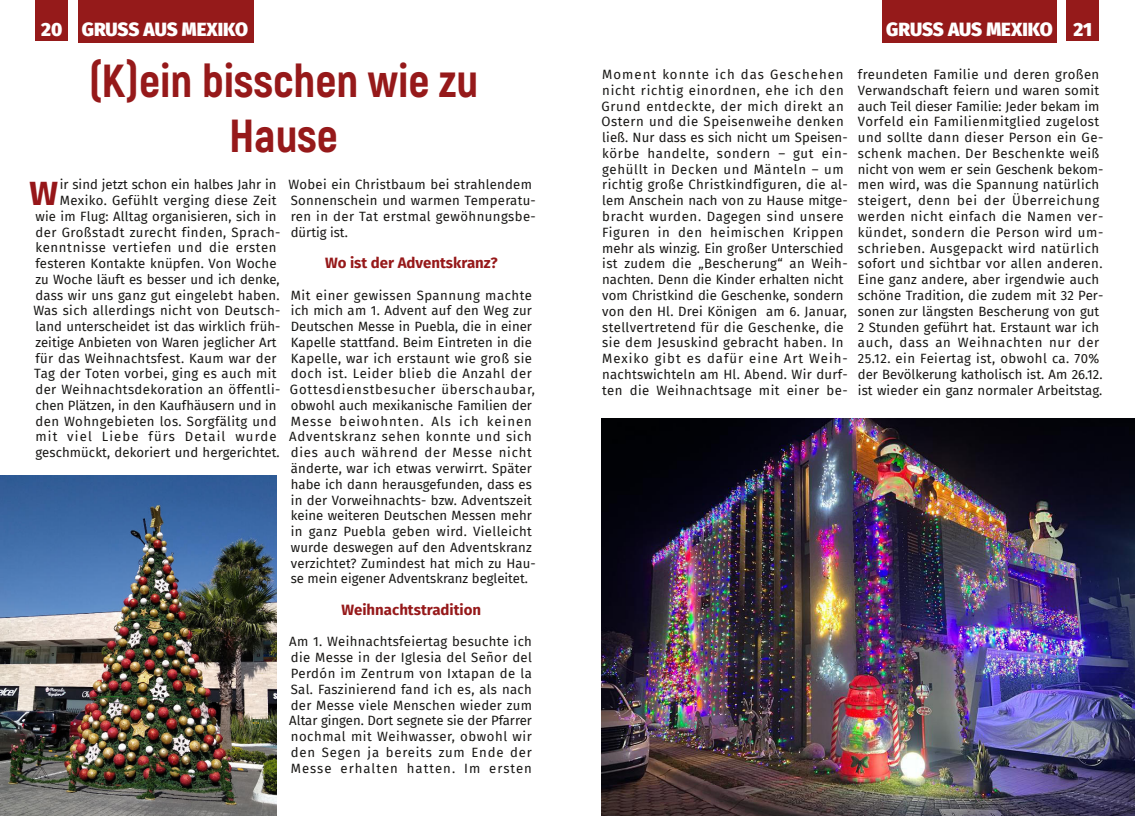
<style>
.page{position:relative;width:1135px;height:816px;background:#fff}
.page>*{position:absolute;margin:0;border:0;box-sizing:border-box;transform-origin:0 0}
.t1{font:800 46.25px/55.6px "Akrobat";color:#96191a;text-align:center}
.t2{font:700 33.75px "Fira Sans";color:#961619}
.t3{font:900 18.75px "Fira Sans";letter-spacing:-.005em;color:#fff}
.t4{font:700 15px "Fira Sans";color:#96191a}
.t5{font:13.12px/15.8px "Fira Sans";letter-spacing:.02em;color:#181715}
.t6{font:13.12px "Fira Sans";color:#181715}
.t7{font:13.12px "Fira Sans";letter-spacing:.04em;color:#181715}
.t8{font:13.12px "Fira Sans";letter-spacing:.05em;color:#181715}
.t9{font:13.12px "Fira Sans";letter-spacing:.085em;color:#181715}
</style>
<div class="page">
<div style="left:35px;top:0;width:33px;height:41px;background:#951a1a"></div>
<div style="left:78px;top:0;width:175px;height:42px;background:#951a1a"></div>
<img style="left:0;top:475px;width:276px;height:340px">
<div style="left:1065px;top:0;width:33px;height:41px;background:#951a1a"></div>
<div style="left:882px;top:0;width:174px;height:42px;background:#951a1a"></div>
<img style="left:601px;top:418px;width:533px;height:397px">
<h3 class="t3" style="left:40px;top:18px;width:209px">20 GRUSS AUS MEXIKO</h3>
<h3 class="t3" style="left:886px;top:18px;width:207px">GRUSS AUS MEXIKO 21</h3>
<h1 class="t1" style="left:88px;top:54px;width:391px">(K)ein bisschen wie zu<br>Hause</h1>
<h2 class="t2" style="left:28px;top:173px;width:30px">W</h2>
<p class="t6" style="left:59px;top:177px;width:218px">ir sind jetzt schon ein halbes Jahr in</p>
<p class="t5" style="left:59px;top:193px;width:218px">Mexiko. Gefühlt verging diese Zeit</p>
<p class="t5" style="left:34px;top:208px;width:243px">wie im Flug: Alltag organisieren, sich in</p>
<p class="t7" style="left:34px;top:224px;width:247px">der Großstadt zurecht finden, Sprach-</p>
<p class="t8" style="left:34px;top:240px;width:243px">kenntnisse vertiefen und die ersten</p>
<p class="t5" style="left:34px;top:256px;width:243px">festeren Kontakte knüpfen. Von Woche</p>
<p class="t5" style="left:34px;top:272px;width:246px">zu Woche läuft es besser und ich denke,</p>
<p class="t5" style="left:34px;top:287px;width:246px">dass wir uns ganz gut eingelebt haben.</p>
<p class="t5" style="left:32px;top:303px;width:249px">Was sich allerdings nicht von Deutsch-</p>
<p class="t5" style="left:34px;top:319px;width:247px">land unterscheidet ist das wirklich früh-</p>
<p class="t6" style="left:34px;top:335px;width:243px">zeitige Anbieten von Waren jeglicher Art</p>
<p class="t5" style="left:34px;top:350px;width:243px">für das Weihnachtsfest. Kaum war der</p>
<p class="t5" style="left:33px;top:366px;width:244px">Tag der Toten vorbei, ging es auch mit</p>
<p class="t5" style="left:34px;top:382px;width:247px">der Weihnachtsdekoration an öffentli-</p>
<p class="t6" style="left:34px;top:398px;width:243px">chen Plätzen, in den Kaufhäusern und in</p>
<p class="t5" style="left:34px;top:413px;width:243px">den Wohngebieten los. Sorgfälitg und</p>
<p class="t9" style="left:34px;top:429px;width:243px">mit viel Liebe fürs Detail wurde</p>
<p class="t5" style="left:34px;top:445px;width:246px">geschmückt, dekoriert und hergerichtet.</p>
<p class="t5" style="left:287px;top:177px;width:249px">Wobei ein Christbaum bei strahlendem<br>Sonnenschein und warmen Temperatu&shy;ren in der Tat erstmal gewöhnungsbe&shy;dürtig ist.</p>
<p class="t4" style="left:324px;top:254px;width:174px">Wo ist der Adventskranz?</p>
<p class="t5" style="left:288px;top:287px;width:248px">Mit einer gewissen Spannung machte ich mich am 1. Advent auf den Weg zur Deutschen Messe in Puebla, die in einer Kapelle stattfand. Beim Eintreten in die Kapelle, war ich erstaunt wie groß sie doch ist. Leider blieb die Anzahl der Gottesdienstbesucher überschaubar, obwohl auch mexikanische Familien der Messe beiwohnten. Als ich keinen Adventskranz sehen konnte und sich dies auch während der Messe nicht änderte, war ich etwas verwirrt. Später habe ich dann herausgefunden, dass es in der Vorweihnachts- bzw. Adventszeit keine weiteren Deutschen Messen mehr in ganz Puebla geben wird. Vielleicht wurde deswegen auf den Adventskranz verzichtet? Zumindest hat mich zu Hau&shy;se mein eigener Adventskranz begleitet.</p>
<p class="t4" style="left:340px;top:601px;width:141px">Weihnachtstradition</p>
<p class="t5" style="left:288px;top:634px;width:244px;text-align:justify">Am 1. Weihnachtsfeiertag besuchte ich die Messe in der Iglesia del Señor del Perdón im Zentrum von Ixtapan de la Sal. Faszinierend fand ich es, als nach der Messe viele Menschen wieder zum Altar gingen. Dort segnete sie der Pfarrer nochmal mit Weihwasser, obwohl wir den Segen ja bereits zum Ende der Messe erhalten hatten. Im ersten</p>
<p class="t5" style="left:601px;top:67px;width:248px">Moment konnte ich das Geschehen nicht richtig einordnen, ehe ich den Grund entdeckte, der mich direkt an Ostern und die Speisenweihe denken ließ. Nur dass es sich nicht um Speisen&shy;körbe handelte, sondern – gut ein&shy;gehüllt in Decken und Mänteln – um richtig große Christkindfiguren, die al&shy;lem Anschein nach von zu Hause mitge&shy;bracht wurden. Dagegen sind unsere Figuren in den heimischen Krippen mehr als winzig. Ein großer Unterschied ist zudem die „Bescherung“ an Weih&shy;nachten. Denn die Kinder erhalten nicht vom Christkind die Geschenke, sondern von den Hl. Drei Königen am 6. Januar, stellvertretend für die Geschenke, die sie dem Jesuskind gebracht haben. In Mexiko gibt es dafür eine Art Weih&shy;nachtswichteln am Hl. Abend. Wir durf&shy;ten die Weihnachtsage mit einer be-</p>
<p class="t5" style="left:857px;top:67px;width:247px">freundeten Familie und deren großen Verwandschaft feiern und waren somit auch Teil dieser Familie: Jeder bekam im Vorfeld ein Familienmitglied zugelost und sollte dann dieser Person ein Ge&shy;schenk machen. Der Beschenkte weiß nicht von wem er sein Geschenk bekom&shy;men wird, was die Spannung natürlich steigert, denn bei der Überreichung werden nicht einfach die Namen ver&shy;kündet, sondern die Person wird um&shy;schrieben. Ausgepackt wird natürlich sofort und sichtbar vor allen anderen.<br>Eine ganz andere, aber irgendwie auch schöne Tradition, die zudem mit 32 Per&shy;sonen zur längsten Bescherung von gut 2 Stunden geführt hat. Erstaunt war ich auch, dass an Weihnachten nur der 25.12. ein Feiertag ist, obwohl ca. 70% der Bevölkerung katholisch ist. Am 26.12. ist wieder ein ganz normaler Arbeitstag.</p>
</div>
